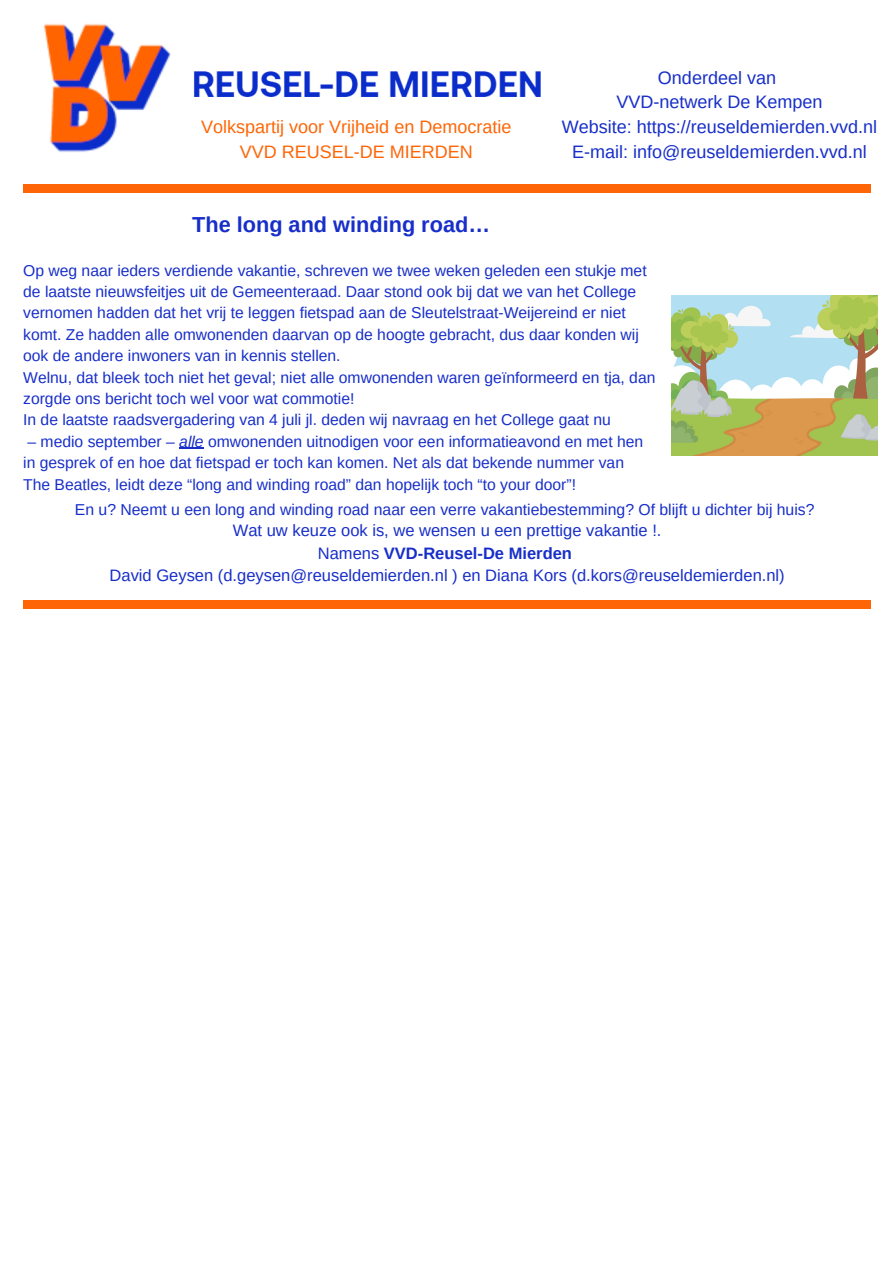
<style>
.page{position:relative;width:894px;height:1264px;background:#fff}
.page>*{position:absolute;margin:0;border:0;box-sizing:border-box;transform-origin:0 0}
.t1{font:700 21.75px "Arimo";color:#172ec9}
.t2{font:18px "Arimo";color:#172ec9}
.t3{font:18px "Arimo";color:#fe6506}
.t4{font:16.5px "Arimo";color:#172ec9}
.t5{font:700 16.5px "Arimo";color:#172ec9}
.t6{font:15.75px/21.5px "Arimo";color:#172ec9}
.s1{font-style:italic}
.s2{font-weight:400}
</style>
<div class="page">
<img style="left:44px;top:24px;width:497px;height:128px">
<div style="left:24px;top:184px;width:846px;height:9px;background:#fe6506"></div>
<div style="left:24px;top:599px;width:846px;height:9px;background:#fe6506"></div>
<img style="left:671px;top:295px;width:205px;height:160px">
<svg style="left:179px;top:448px;width:25px;height:1px"></svg>
<p class="t3" style="left:201px;top:117px;width:312px">Volkspartij voor Vrijheid en Democratie</p>
<p class="t3" style="left:239px;top:142px;width:235px">VVD REUSEL-DE MIERDEN</p>
<p class="t2" style="left:657px;top:67px;width:120px">Onderdeel van</p>
<p class="t2" style="left:616px;top:92px;width:208px">VVD-netwerk De Kempen</p>
<p class="t2" style="left:561px;top:117px;width:317px">Website: https://reuseldemierden.vvd.nl</p>
<p class="t2" style="left:572px;top:142px;width:296px">E-mail: info@reuseldemierden.vvd.nl</p>
<p class="t1" style="left:192px;top:212px;width:299px">The long and winding road…</p>
<p class="t6" style="left:23px;top:259px;width:625px">Op weg naar ieders verdiende vakantie, schreven we twee weken geleden een stukje met de laatste nieuwsfeitjes uit de Gemeenteraad. Daar stond ook bij dat we van het College vernomen hadden dat het vrij te leggen fietspad aan de Sleutelstraat-Weijereind er niet komt. Ze hadden alle omwonenden daarvan op de hoogte gebracht, dus daar konden wij ook de andere inwoners van in kennis stellen.</p>
<p class="t6" style="left:23px;top:366px;width:633px">Welnu, dat bleek toch niet het geval; niet alle omwonenden waren geïnformeerd en tja, dan zorgde ons bericht toch wel voor wat commotie!</p>
<p class="t6" style="left:23px;top:409px;width:589px">In de laatste raadsvergadering van 4 juli jl. deden wij navraag en het College gaat nu</p>
<p class="t6" style="left:23px;top:430px;width:621px">– medio september – <span class="s1">alle</span> omwonenden uitnodigen voor een informatieavond en met hen in gesprek of en hoe dat fietspad er toch kan komen. Net als dat bekende nummer van</p>
<p class="t6" style="left:23px;top:473px;width:554px">The Beatles, leidt deze “long and winding road” dan hopelijk toch “to your door”!</p>
<p class="t6" style="left:75px;top:498px;width:741px">En u? Neemt u een long and winding road naar een verre vakantiebestemming? Of blijft u dichter bij huis?</p>
<p class="t4" style="left:233px;top:521px;width:430px">Wat uw keuze ook is, we wensen u een prettige vakantie !.</p>
<p class="t5" style="left:318px;top:543px;width:255px"><span class="s2">Namens</span> VVD-Reusel-De Mierden</p>
<p class="t4" style="left:109px;top:566px;width:676px">David Geysen (d.geysen@reuseldemierden.nl ) en Diana Kors (d.kors@reuseldemierden.nl)</p>
</div>
